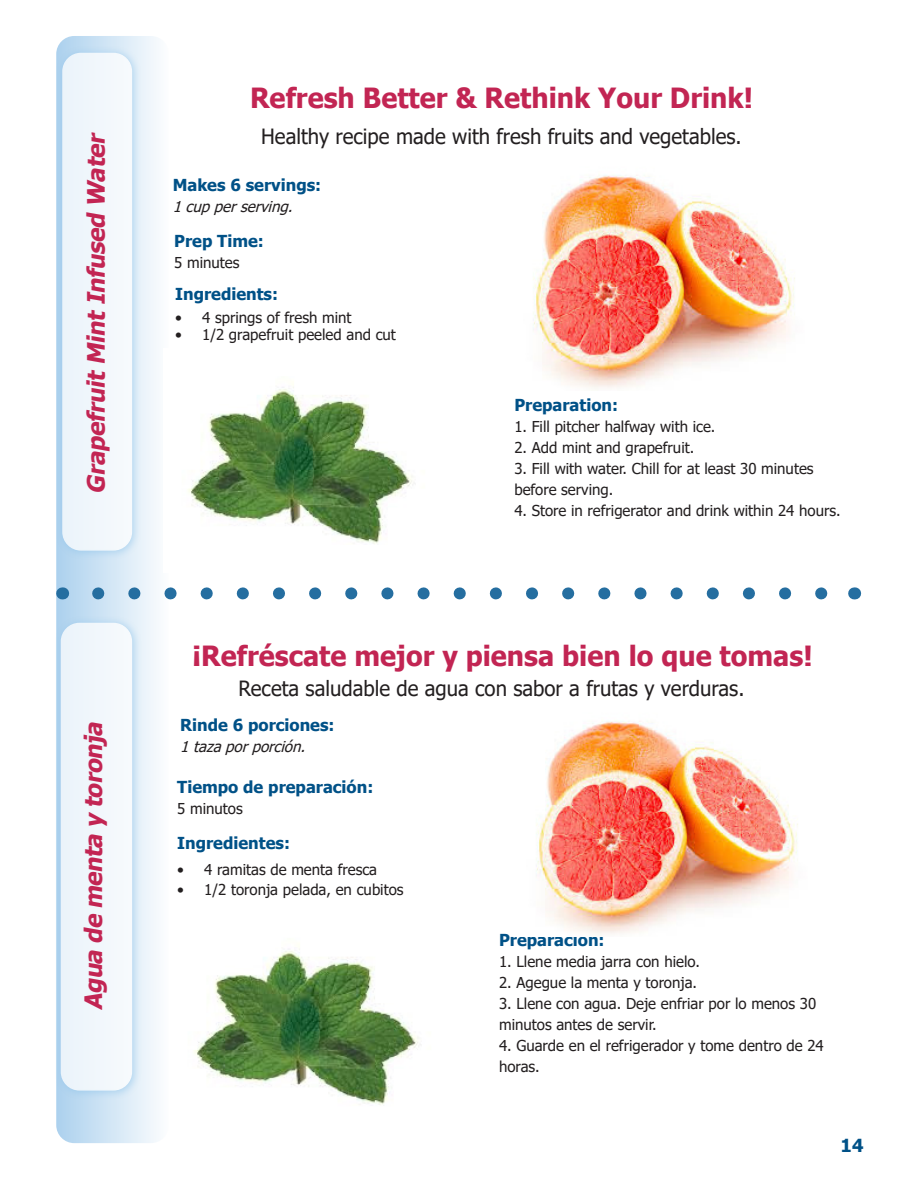
<style>
.page{position:relative;width:918px;height:1188px;background:#fff}
.page>*{position:absolute;margin:0;border:0;box-sizing:border-box;transform-origin:0 0}
.t1{font:700 27.75px "Tahoma";color:#c22553}
.t2{font:italic 700 24px "Tahoma";color:#c22553}
.t3{font:21px "Tahoma";color:#231f20}
.t4{font:700 18px "Tahoma";color:#005187}
.t5{font:700 16.5px "Tahoma";color:#005187}
.t6{font:15px/21px "Tahoma";color:#231f20}
.t7{font:italic 15px "Tahoma";color:#231f20}
</style>
<div class="page">
<div style="left:56px;top:36px;width:113px;height:1107px;background:linear-gradient(to right,#a6ccea,#fff);border-radius:18px"></div>
<svg style="left:98px;top:587px;width:730px;height:12px"></svg>
<svg style="left:62px;top:587px;width:1px;height:12px"></svg>
<svg style="left:854px;top:587px;width:1px;height:12px"></svg>
<div style="left:55px;top:46px;width:87px;height:514px;background:#89c1e9;opacity:.75"></div>
<div style="left:63px;top:53px;width:68px;height:497px;background:#f1f7fc;border-radius:18px"></div>
<div style="left:62px;top:53px;width:70px;height:498px;border:2px solid #fff;border-radius:18px"></div>
<div style="left:54px;top:616px;width:88px;height:484px;background:#89c1e9;opacity:.75"></div>
<div style="left:62px;top:623px;width:69px;height:467px;background:#f1f7fc;border-radius:18px"></div>
<div style="left:61px;top:623px;width:71px;height:468px;border:2px solid #fff;border-radius:18px"></div>
<img style="left:533px;top:175px;width:262px;height:214px">
<img style="left:163px;top:349px;width:252px;height:224px">
<img style="left:194px;top:946px;width:227px;height:159px">
<img style="left:536px;top:721px;width:262px;height:214px">
<p class="t2" style="left:79px;top:494px;width:367px;rotate:-90deg">GrapefruitMintInfused Water</p>
<p class="t2" style="left:77px;top:1010px;width:295px;rotate:-90deg">Agua de menta y toronja</p>
<p class="t1" style="left:250px;top:78px;width:505px">Refresh Better &amp; Rethink Your Drink!</p>
<p class="t3" style="left:261px;top:122px;width:482px">Healthy recipe made with fresh fruits and vegetables.</p>
<p class="t5" style="left:173px;top:173px;width:150px">Makes 6 servings:</p>
<p class="t7" style="left:173px;top:196px;width:127px">1cupperserving.</p>
<p class="t5" style="left:174px;top:229px;width:91px">Prep Time:</p>
<p class="t6" style="left:174px;top:252px;width:67px">5 minutes</p>
<p class="t5" style="left:175px;top:283px;width:104px">Ingredients:</p>
<p class="t6" style="left:175px;top:308px;width:178px">• 4 springs of fresh mint</p>
<p class="t6" style="left:175px;top:325px;width:222px">• 1/2 grapefruit peeled and cut</p>
<p class="t5" style="left:514px;top:393px;width:105px">Preparation:</p>
<p class="t6" style="left:514px;top:417px;width:203px">1. Fill pitcher halfway with ice.</p>
<p class="t6" style="left:514px;top:438px;width:181px">2. Add mint and grapefruit.</p>
<p class="t6" style="left:514px;top:459px;width:301px">3. Fill with water. Chill for at least 30 minutes before serving.</p>
<p class="t6" style="left:514px;top:501px;width:328px">4. Store in refrigerator and drink within 24 hours.</p>
<p class="t1" style="left:192px;top:636px;width:622px">¡Refréscate mejor y piensa bien lo que tomas!</p>
<p class="t3" style="left:239px;top:674px;width:507px">Receta saludable de agua con sabor a frutas y verduras.</p>
<p class="t5" style="left:180px;top:713px;width:156px">Rinde 6 porciones:</p>
<p class="t7" style="left:180px;top:736px;width:132px">1tazaporporción.</p>
<p class="t5" style="left:177px;top:775px;width:198px">Tiempo de preparación:</p>
<p class="t6" style="left:177px;top:798px;width:67px">5 minutos</p>
<p class="t5" style="left:177px;top:831px;width:114px">Ingredientes:</p>
<p class="t6" style="left:177px;top:860px;width:201px">• 4 ramitas de menta fresca</p>
<p class="t6" style="left:177px;top:879px;width:228px">• 1/2 toronja pelada, en cubitos</p>
<p class="t5" style="left:499px;top:928px;width:107px">Preparación:</p>
<p class="t6" style="left:499px;top:952px;width:202px">1. Llene media jarra con hielo.</p>
<p class="t6" style="left:499px;top:973px;width:200px">2. Agegue la menta y toronja.</p>
<p class="t6" style="left:499px;top:994px;width:319px">3. Llene con agua. Deje enfriar por lo menos 30 minutos antes de servir.</p>
<p class="t6" style="left:499px;top:1036px;width:326px">4. Guarde en el refrigerador y tome dentro de 24 horas.</p>
<p class="t4" style="left:841px;top:1133px;width:24px">14</p>
</div>
